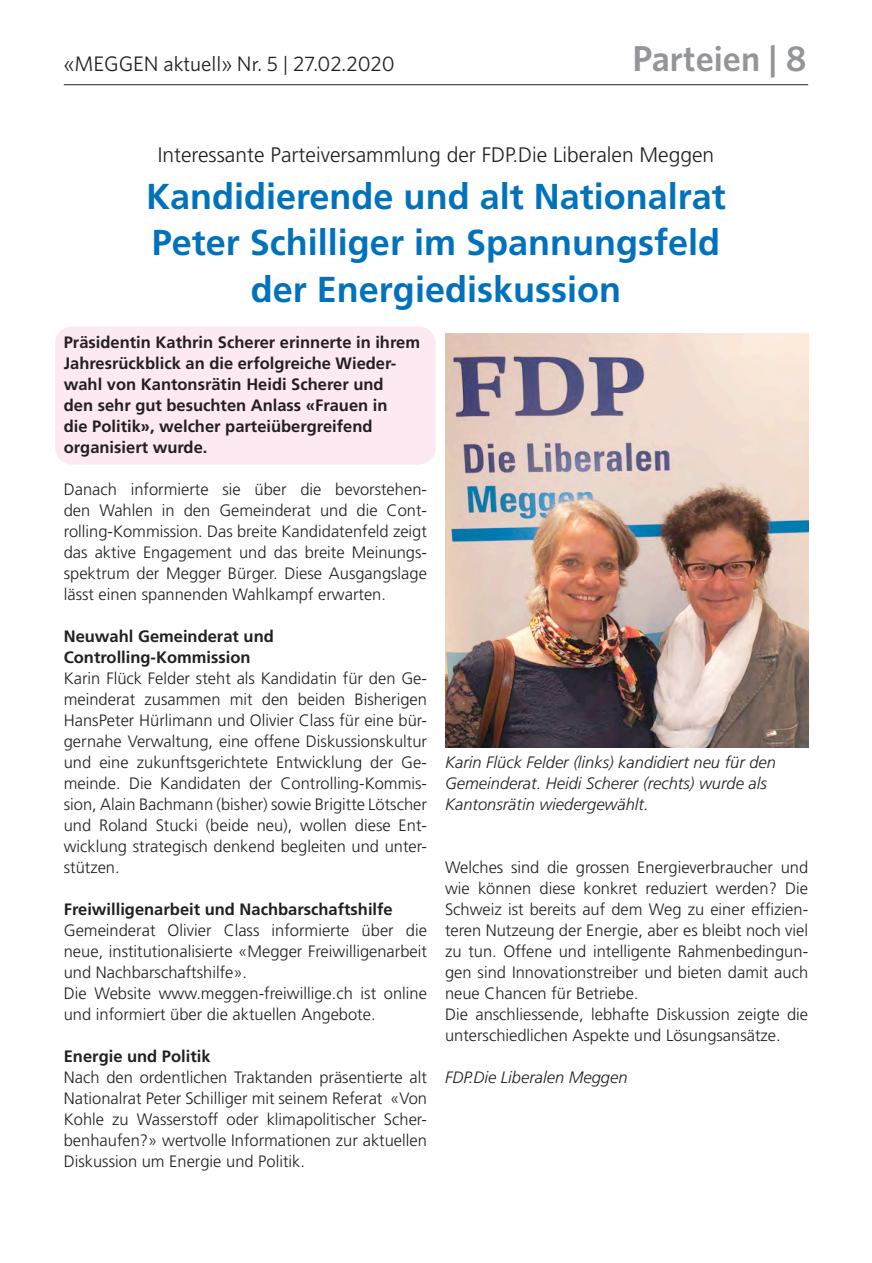
<style>
.page{position:relative;width:872px;height:1263px;background:#fff}
.page>*{position:absolute;margin:0;border:0;box-sizing:border-box;transform-origin:0 0}
.t1{font:700 36px/46.5px "Frutiger";color:#0072bc;text-align:center}
.t2{font:600 36px "Whitney";color:#939598}
.t3{font:300 21px "Frutiger";color:#231f20}
.t4{font:21px "Whitney";color:#231f20}
.t5{font:300 16.5px/21px "Frutiger";color:#231f20;text-align:justify}
.t6{font:700 16.5px/21px "Frutiger";color:#231f20}
.t7{font:italic 300 16.5px/21px "Frutiger";color:#231f20}
</style>
<div class="page">
<div style="left:55px;top:326px;width:381px;height:139px;background:#fce9f1;border-radius:18px"></div>
<hr style="left:64px;top:84px;width:744px;height:1px;background:#231f20">
<img style="left:445px;top:334px;width:363px;height:414px">
<p class="t4" style="left:64px;top:50px;width:332px">«MEGGEN aktuell» Nr. 5 | 27.02.2020</p>
<h1 class="t2" style="left:632px;top:35px;width:176px">Parteien | 8</h1>
<p class="t3" style="left:158px;top:143px;width:558px">Interessante Parteiversammlung der FDP.Die Liberalen Meggen</p>
<h1 class="t1" style="left:146px;top:173px;width:581px">Kandidierende und alt Nationalrat<br>Peter Schilliger im Spannungsfeld der Energiediskussion</h1>
<p class="t6" style="left:64px;top:332px;width:358px">Präsidentin Kathrin Scherer erinnerte in ihrem Jahresrückblick an die erfolgreiche Wieder&shy;wahl von Kantonsrätin Heidi Scherer und<br>den sehr gut besuchten Anlass «Frauen in<br>die Politik», welcher parteiübergreifend organisiert wurde.</p>
<p class="t5" style="left:64px;top:479px;width:365px">Danach informierte sie über die bevorstehen&shy;den Wahlen in den Gemeinderat und die Cont&shy;rolling-Kommission. Das breite Kandidatenfeld zeigt das aktive Engagement und das breite Meinungs&shy;spektrum der Megger Bürger. Diese Ausgangslage lässt einen spannenden Wahlkampf erwarten.</p>
<p class="t6" style="left:64px;top:626px;width:211px">Neuwahl Gemeinderat und<br>Controlling-Kommission</p>
<p class="t5" style="left:64px;top:668px;width:365px">Karin Flück Felder steht als Kandidatin für den Ge&shy;meinderat zusammen mit den beiden Bisherigen HansPeter Hürlimann und Olivier Class für eine bür&shy;gernahe Verwaltung, eine offene Diskussionskultur und eine zukunftsgerichtete Entwicklung der Ge&shy;meinde. Die Kandidaten der Controlling-Kommis&shy;sion, Alain Bachmann (bisher) sowie Brigitte Lötscher und Roland Stucki (beide neu), wollen diese Ent&shy;wicklung strategisch denkend begleiten und unter&shy;stützen.</p>
<p class="t6" style="left:64px;top:899px;width:330px">Freiwilligenarbeit und Nachbarschaftshilfe</p>
<p class="t5" style="left:64px;top:920px;width:365px;text-align:left">Gemeinderat Olivier Class informierte über die neue, institutionalisierte «Megger Freiwilligenarbeit und Nachbarschaftshilfe».<br>Die Website www.meggen-freiwillige.ch ist online und informiert über die aktuellen Angebote.</p>
<p class="t6" style="left:64px;top:1046px;width:148px">Energie und Politik</p>
<p class="t5" style="left:64px;top:1067px;width:365px">Nach den ordentlichen Traktanden präsentierte alt Nationalrat Peter Schilliger mit seinem Referat «Von Kohle zu Wasserstoff oder klimapolitischer Scher&shy;benhaufen?» wertvolle Informationen zur aktuellen Diskussion um Energie und Politik.</p>
<p class="t7" style="left:445px;top:752px;width:332px">Karin Flück Felder (links) kandidiert neu für den<br>Gemeinderat. Heidi Scherer (rechts) wurde als<br>Kantonsrätin wiedergewählt.</p>
<p class="t5" style="left:445px;top:857px;width:365px;text-align:left">Welches sind die grossen Energieverbraucher und wie können diese konkret reduziert werden? Die Schweiz ist bereits auf dem Weg zu einer effizien&shy;teren Nutzeung der Energie, aber es bleibt noch viel zu tun. Offene und intelligente Rahmenbedingun&shy;gen sind Innovationstreiber und bieten damit auch neue Chancen für Betriebe.<br>Die anschliessende, lebhafte Diskussion zeigte die unterschiedlichen Aspekte und Lösungsansätze.</p>
<p class="t7" style="left:445px;top:1067px;width:184px">FDP.Die Liberalen Meggen</p>
</div>
